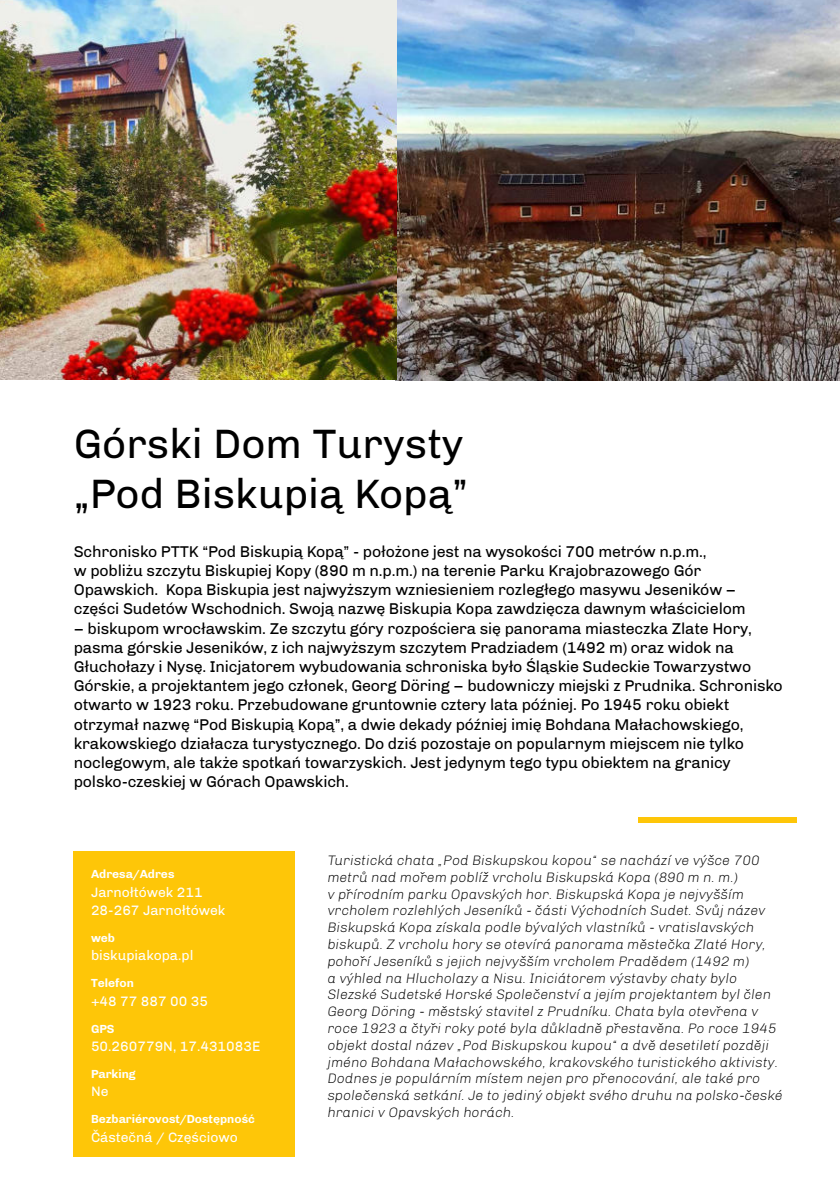
<style>
.page{position:relative;width:840px;height:1191px;background:#fff}
.page>*{position:absolute;margin:0;border:0;box-sizing:border-box;transform-origin:0 0}
.t1{font:42px/50.4px "Chivo";color:#000}
.t2{font:16px/19.2px "Chivo";letter-spacing:-.01em;color:#000}
.t3{font:italic 300 14px/16.8px "Chivo";color:#000}
.t4{font:14px/18.2px "Chivo";color:#fff}
.t5{font:700 12px "Chivo";color:#fff}
</style>
<div class="page">
<img style="left:0;top:0;width:839px;height:381px">
<div style="left:74px;top:852px;width:221px;height:305px;background:#fec608"></div>
<div style="left:744px;top:816px;width:53px;height:6px;background:#fec608"></div>
<div style="left:691px;top:816px;width:53px;height:6px;background:#fec608"></div>
<div style="left:638px;top:816px;width:53px;height:6px;background:#fec608"></div>
<h1 class="t1" style="left:74px;top:418px;width:395px">Górski Dom Turysty „Pod Biskupią Kopą”</h1>
<p class="t2" style="left:74px;top:541px;width:673px">Schronisko PTTK “Pod Biskupią Kopą” - położone jest na wysokości 700 metrów n.p.m.,<br>w pobliżu szczytu Biskupiej Kopy (890 m n.p.m.) na terenie Parku Krajobrazowego Gór Opawskich. Kopa Biskupia jest najwyższym wzniesieniem rozległego masywu Jeseników – części Sudetów Wschodnich. Swoją nazwę Biskupia Kopa zawdzięcza dawnym właścicielom</p>
<p class="t2" style="left:74px;top:618px;width:710px">– biskupom wrocławskim. Ze szczytu góry rozpościera się panorama miasteczka Zlate Hory, pasma górskie Jeseników, z ich najwyższym szczytem Pradziadem (1492 m) oraz widok na Głuchołazy i Nysę. Inicjatorem wybudowania schroniska było Śląskie Sudeckie Towarzystwo Górskie, a projektantem jego członek, Georg Döring – budowniczy miejski z Prudnika. Schronisko otwarto w 1923 roku. Przebudowane gruntownie cztery lata później. Po 1945 roku obiekt otrzymał nazwę “Pod Biskupią Kopą”, a dwie dekady później imię Bohdana Małachowskiego, krakowskiego działacza turystycznego. Do dziś pozostaje on popularnym miejscem nie tylko noclegowym, ale także spotkań towarzyskich. Jest jedynym tego typu obiektem na granicy polsko-czeskiej w Górach Opawskich.</p>
<p class="t5" style="left:91px;top:869px;width:85px">Adresa/Adres</p>
<p class="t4" style="left:91px;top:882px;width:136px">Jarnołtówek 211<br>28-267 Jarnołtówek</p>
<p class="t5" style="left:91px;top:933px;width:25px">web</p>
<p class="t4" style="left:91px;top:946px;width:104px">biskupiakopa.pl</p>
<p class="t5" style="left:91px;top:978px;width:44px">Telefon</p>
<p class="t4" style="left:91px;top:991px;width:118px">+48 77 887 00 35</p>
<p class="t5" style="left:91px;top:1024px;width:25px">GPS</p>
<p class="t4" style="left:91px;top:1037px;width:171px">50.260779N, 17.431083E</p>
<p class="t5" style="left:91px;top:1069px;width:46px">Parking</p>
<p class="t4" style="left:91px;top:1082px;width:19px">Ne</p>
<p class="t5" style="left:91px;top:1112px;width:165px">Bezbariérovost/Dostępność</p>
<p class="t4" style="left:91px;top:1127px;width:148px">Částečná / Częściowo</p>
<p class="t3" style="left:327px;top:852px;width:456px">Turistická chata „Pod Biskupskou kopou“ se nachází ve výšce 700 metrů nad mořem poblíž vrcholu Biskupská Kopa (890 m n. m.)<br>v přírodním parku Opavských hor. Biskupská Kopa je nejvyšším vrcholem rozlehlých Jeseníků - části Východních Sudet. Svůj název Biskupská Kopa získala podle bývalých vlastníků - vratislavských biskupů. Z vrcholu hory se otevírá panorama městečka Zlaté Hory, pohoří Jeseníků s jejich nejvyšším vrcholem Pradědem (1492 m)<br>a výhled na Hlucholazy a Nisu. Iniciátorem výstavby chaty bylo Slezské Sudetské Horské Společenství a jejím projektantem byl člen Georg Döring - městský stavitel z Prudníku. Chata byla otevřena v roce 1923 a čtyři roky poté byla důkladně přestavěna. Po roce 1945 objekt dostal název „Pod Biskupskou kupou“ a dvě desetiletí později jméno Bohdana Małachowského, krakovského turistického aktivisty.<br>Dodnes je populárním místem nejen pro přenocování, ale také pro společenská setkání. Je to jediný objekt svého druhu na polsko-české hranici v Opavských horách.</p>
</div>
